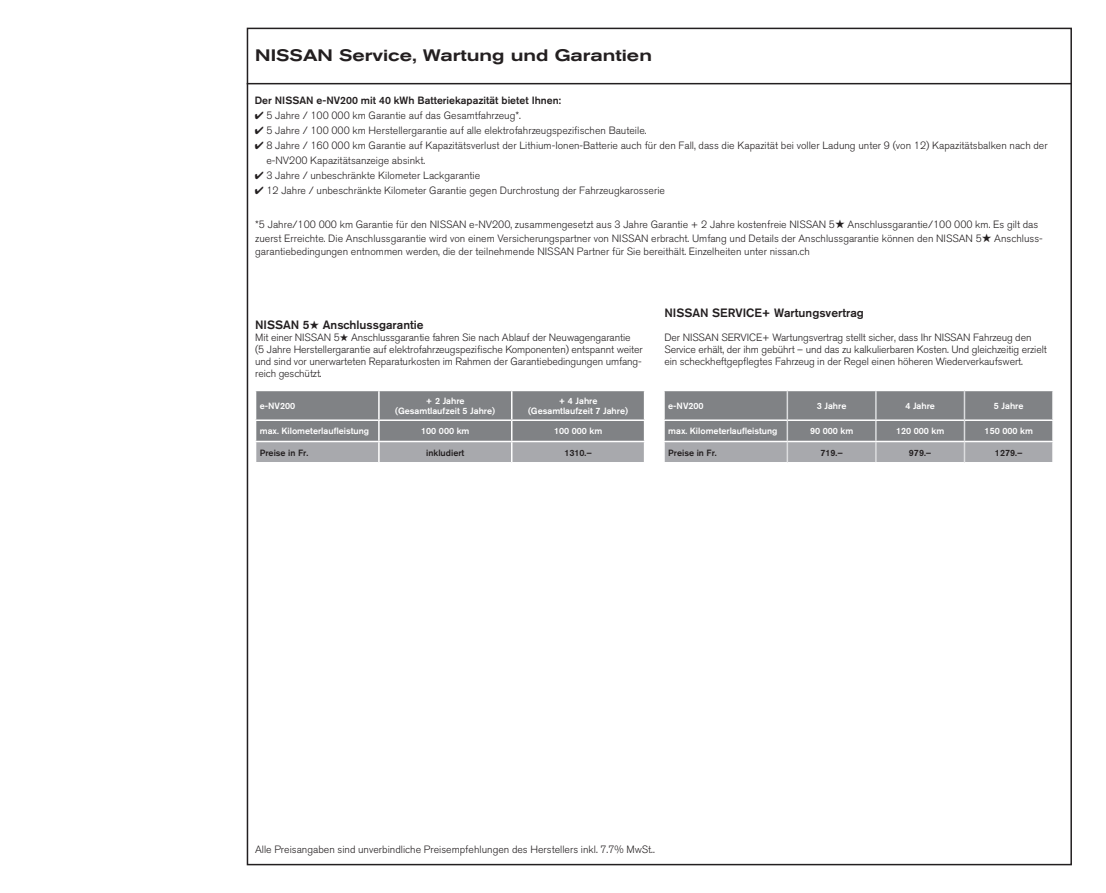
<style>
.page{position:relative;width:1106px;height:893px;background:#fff}
.page>*{position:absolute;margin:0;border:0;box-sizing:border-box;transform-origin:0 0}
.t1{font:500 expanded 16.5px "Nissan AG";color:#231f20}
.t2{font:500 12px "Nissan AG";color:#231f20}
.t3{font:300 10.5px/12px "Nissan AG";color:#231f20}
.t4{font:500 10.5px "Nissan AG";color:#231f20}
.t5{font:500 9px/10.5px "Nissan AG";color:#fff;text-align:center}
.t6{font:500 9px "Nissan AG";color:#231f20}
</style>
<div class="page">
<hr style="left:247px;top:83px;width:824px;height:1px;background:#231f20">
<svg style="left:664px;top:390px;width:389px;height:72px;background:#939598"></svg>
<svg style="left:255px;top:390px;width:390px;height:72px;background:#939598"></svg>
<h1 class="t1" style="left:255px;top:46px;width:398px">NISSAN Service, Wartung und Garantien</h1>
<p class="t4" style="left:255px;top:94px;width:308px">Der NISSAN e-NV200 mit 40 kWh Batteriekapazität bietet Ihnen:</p>
<p class="t3" style="left:255px;top:110px;width:267px">✔ 5 Jahre / 100 000 km Garantie auf das Gesamtfahrzeug*.</p>
<p class="t3" style="left:255px;top:125px;width:393px">✔ 5 Jahre / 100 000 km Herstellergarantie auf alle elektrofahrzeugspezifischen Bauteile.</p>
<p class="t3" style="left:266px;top:138px;width:783px;line-height:15px;text-indent:-12px">✔ 8 Jahre / 160 000 km Garantie auf Kapazitätsverlust der Lithium-Ionen-Batterie auch für den Fall, dass die Kapazität bei voller Ladung unter 9 (von 12) Kapazitätsbalken nach der e-NV200 Kapazitätsanzeige absinkt.</p>
<p class="t3" style="left:255px;top:170px;width:227px">✔ 3 Jahre / unbeschränkte Kilometer Lackgarantie</p>
<p class="t3" style="left:255px;top:185px;width:412px">✔ 12 Jahre / unbeschränkte Kilometer Garantie gegen Durchrostung der Fahrzeugkarosserie</p>
<p class="t3" style="left:255px;top:218px;width:789px;line-height:13.5px">*5 Jahre/100 000 km Garantie für den NISSAN e-NV200, zusammengesetzt aus 3 Jahre Garantie + 2 Jahre kostenfreie NISSAN 5★ Anschlussgarantie/100 000 km. Es gilt das zuerst Erreichte. Die Anschlussgarantie wird von einem Versicherungspartner von NISSAN erbracht. Umfang und Details der Anschlussgarantie können den NISSAN 5★ Anschluss&shy;garantiebedingungen entnommen werden, die der teilnehmende NISSAN Partner für Sie bereithält. Einzelheiten unter nissan.ch</p>
<p class="t2" style="left:255px;top:317px;width:170px">NISSAN 5★ Anschlussgarantie</p>
<p class="t3" style="left:255px;top:331px;width:389px">Mit einer NISSAN 5★ Anschlussgarantie fahren Sie nach Ablauf der Neuwagengarantie<br>(5 Jahre Herstellergarantie auf elektrofahrzeugspezifische Komponenten) entspannt weiter und sind vor unerwarteten Reparaturkosten im Rahmen der Garantiebedingungen umfang&shy;reich geschützt.</p>
<p class="t5" style="left:260px;top:400px;width:37px">e-NV200</p>
<p class="t5" style="left:395px;top:395px;width:101px">+ 2 Jahre (Gesamtlaufzeit 5 Jahre)</p>
<p class="t5" style="left:528px;top:395px;width:101px">+ 4 Jahre (Gesamtlaufzeit 7 Jahre)</p>
<p class="t5" style="left:260px;top:426px;width:111px">max. Kilometerlaufleistung</p>
<p class="t5" style="left:421px;top:426px;width:50px">100 000 km</p>
<p class="t5" style="left:554px;top:426px;width:50px">100 000 km</p>
<p class="t6" style="left:260px;top:447px;width:50px">Preise in Fr.</p>
<p class="t6" style="left:426px;top:447px;width:40px">inkludiert</p>
<p class="t6" style="left:564px;top:447px;width:29px">1310.–</p>
<p class="t2" style="left:664px;top:305px;width:201px">NISSAN SERVICE+ Wartungsvertrag</p>
<p class="t3" style="left:664px;top:331px;width:384px">Der NISSAN SERVICE+ Wartungsvertrag stellt sicher, dass Ihr NISSAN Fahrzeug den<br>Service erhält, der ihm gebührt – und das zu kalkulierbaren Kosten. Und gleichzeitig erzielt ein scheckheftgepflegtes Fahrzeug in der Regel einen höheren Wiederverkaufswert.</p>
<p class="t5" style="left:668px;top:400px;width:37px">e-NV200</p>
<p class="t5" style="left:816px;top:400px;width:31px">3 Jahre</p>
<p class="t5" style="left:905px;top:400px;width:31px">4 Jahre</p>
<p class="t5" style="left:994px;top:400px;width:31px">5 Jahre</p>
<p class="t5" style="left:668px;top:426px;width:111px">max. Kilometerlaufleistung</p>
<p class="t5" style="left:810px;top:426px;width:45px">90 000 km</p>
<p class="t5" style="left:896px;top:426px;width:50px">120 000 km</p>
<p class="t5" style="left:984px;top:426px;width:50px">150 000 km</p>
<p class="t6" style="left:668px;top:447px;width:50px">Preise in Fr.</p>
<p class="t6" style="left:820px;top:447px;width:24px">719.–</p>
<p class="t6" style="left:909px;top:447px;width:24px">979.–</p>
<p class="t6" style="left:995px;top:447px;width:29px">1279.–</p>
<p class="t3" style="left:255px;top:843px;width:401px">Alle Preisangaben sind unverbindliche Preisempfehlungen des Herstellers inkl. 7.7% MwSt..</p>
</div>
